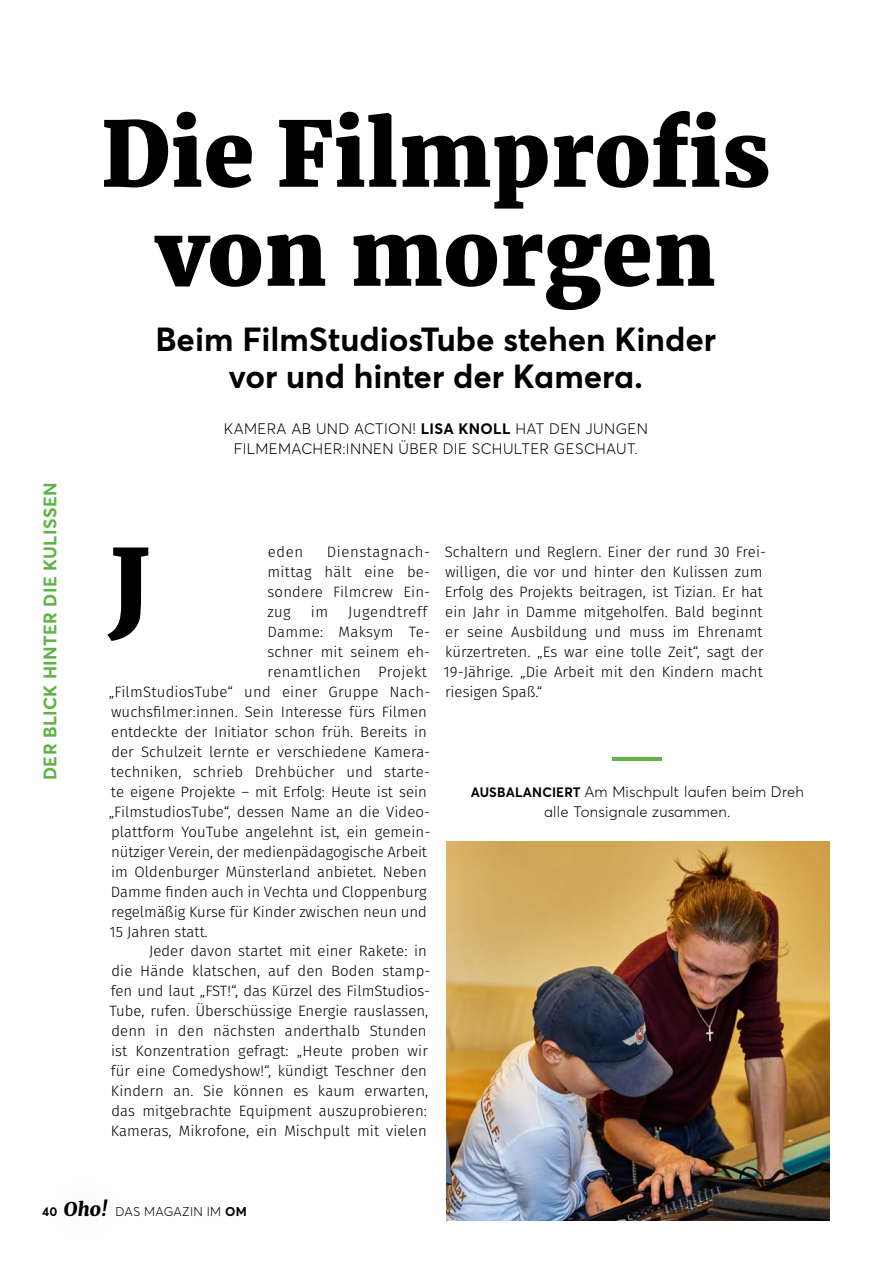
<style>
.page{position:relative;width:893px;height:1263px;background:#fff}
.page>*{position:absolute;margin:0;border:0;box-sizing:border-box;transform-origin:0 0}
.t1{font:900 99px "Merriweather";color:#000}
.t2{font:900 90px/99px "Merriweather";letter-spacing:.005em;color:#000;text-align:center}
.t3{font:700 33px/37.5px "Averta";color:#000;text-align:center}
.t4{font:700 18px "Averta";letter-spacing:.02em;color:#5fb345}
.t5{font:300 15px/20px "Fira Sans";letter-spacing:.005em;color:#000;text-align:justify}
.t6{font:300 15px/19.5px "Averta";letter-spacing:.025em;color:#000;text-align:center}
.t7{font:300 15px "Fira Sans";letter-spacing:.025em;color:#000}
.t8{font:300 15px "Fira Sans";letter-spacing:.035em;color:#000}
.t9{font:300 12.6px "Averta";letter-spacing:.015em;color:#000}
.s1{font-weight:700}
.s2{font-weight:700;font-size:13.5px}
.s3{font-family:"Merriweather";font-weight:900;font-style:italic;font-size:19.2px}
</style>
<div class="page">
<hr style="left:612px;top:757px;width:50px;height:4px;background:#5fb345">
<img style="left:446px;top:841px;width:383px;height:380px">
<p class="t4" style="left:39px;top:780px;width:299px;rotate:-90deg">DER BLICK HINTER DIE KULISSEN</p>
<h2 class="t2" style="left:101px;top:103px;width:671px">Die Filmprofis von morgen</h2>
<h3 class="t3" style="left:155px;top:320px;width:562px">Beim FilmStudiosTube stehen Kinder vor und hinter der Kamera.</h3>
<p class="t6" style="left:224px;top:419px;width:426px">KAMERA AB UND ACTION! <span class="s1">LISA KNOLL</span> HAT DEN JUNGEN<br>FILMEMACHER:INNEN ÜBER DIE SCHULTER GESCHAUT.</p>
<h1 class="t1" style="left:110px;top:519px;width:42px">J</h1>
<p class="t5" style="left:444px;top:542px;width:324px;text-align:left">Schaltern und Reglern. Einer der rund 30 Frei&shy;willigen, die vor und hinter den Kulissen zum Erfolg des Projekts beitragen, ist Tizian. Er hat ein Jahr in Damme mitgeholfen. Bald beginnt er seine Ausbildung und muss im Ehrenamt kürzertreten. „Es war eine tolle Zeit“, sagt der 19-Jährige. „Die Arbeit mit den Kindern macht riesigen Spaß.“</p>
<p class="t5" style="left:267px;top:542px;width:164px;text-indent:59px">Dienstagnach&shy;mittag hält eine be&shy;sondere Filmcrew Ein&shy;zug</p>
<p class="t5" style="left:268px;top:542px;width:37px">eden</p>
<p class="t5" style="left:311px;top:602px;width:19px">im</p>
<p class="t8" style="left:348px;top:601px;width:81px">Jugendtreff</p>
<p class="t7" style="left:268px;top:621px;width:164px">Damme: Maksym Te-</p>
<p class="t5" style="left:268px;top:642px;width:164px">schner mit seinem eh-</p>
<p class="t7" style="left:268px;top:661px;width:161px">renamtlichen Projekt</p>
<p class="t5" style="left:109px;top:681px;width:323px">„FilmStudiosTube“ und einer Gruppe Nach-</p>
<p class="t5" style="left:111px;top:701px;width:317px">wuchsfilmer:innen. Sein Interesse fürs Filmen</p>
<p class="t5" style="left:111px;top:721px;width:317px">entdeckte der Initiator schon früh. Bereits in</p>
<p class="t5" style="left:111px;top:741px;width:318px">der Schulzeit lernte er verschiedene Kamera-</p>
<p class="t5" style="left:111px;top:761px;width:321px">techniken, schrieb Drehbücher und starte-</p>
<p class="t5" style="left:111px;top:781px;width:317px">te eigene Projekte – mit Erfolg: Heute ist sein</p>
<p class="t5" style="left:109px;top:801px;width:321px">„FilmstudiosTube“, dessen Name an die Video-</p>
<p class="t5" style="left:111px;top:821px;width:321px">plattform YouTube angelehnt ist, ein gemein-</p>
<p class="t5" style="left:111px;top:841px;width:318px">nütziger Verein, der medienpädagogische Arbeit</p>
<p class="t5" style="left:111px;top:861px;width:317px">im Oldenburger Münsterland anbietet. Neben</p>
<p class="t5" style="left:111px;top:881px;width:317px">Damme finden auch in Vechta und Cloppenburg</p>
<p class="t5" style="left:111px;top:901px;width:317px">regelmäßig Kurse für Kinder zwischen neun und</p>
<p class="t5" style="left:110px;top:921px;width:100px">15 Jahren statt.</p>
<p class="t5" style="left:149px;top:941px;width:279px">Jeder davon startet mit einer Rakete: in</p>
<p class="t5" style="left:111px;top:961px;width:321px">die Hände klatschen, auf den Boden stamp-</p>
<p class="t5" style="left:111px;top:981px;width:319px">fen und laut „FST!“, das Kürzel des FilmStudios-</p>
<p class="t5" style="left:109px;top:1001px;width:320px">Tube, rufen. Überschüssige Energie rauslassen,</p>
<p class="t5" style="left:111px;top:1021px;width:317px">denn in den nächsten anderthalb Stunden</p>
<p class="t5" style="left:111px;top:1041px;width:318px">ist Konzentration gefragt: „Heute proben wir</p>
<p class="t5" style="left:111px;top:1061px;width:317px">für eine Comedyshow!“, kündigt Teschner den</p>
<p class="t5" style="left:111px;top:1081px;width:319px">Kindern an. Sie können es kaum erwarten,</p>
<p class="t5" style="left:111px;top:1101px;width:317px">das mitgebrachte Equipment auszuprobieren:</p>
<p class="t5" style="left:111px;top:1121px;width:317px">Kameras, Mikrofone, ein Mischpult mit vielen</p>
<p class="t6" style="left:471px;top:781px;width:335px;line-height:20px"><span class="s2">AUSBALANCIERT</span> Am Mischpult laufen beim Dreh alle Tonsignale zusammen.</p>
<p class="t9" style="left:42px;top:1204px;width:206px"><span class="s1">40</span> <span class="s3">Oho!</span> DAS MAGAZIN IM <span class="s1">OM</span></p>
</div>
